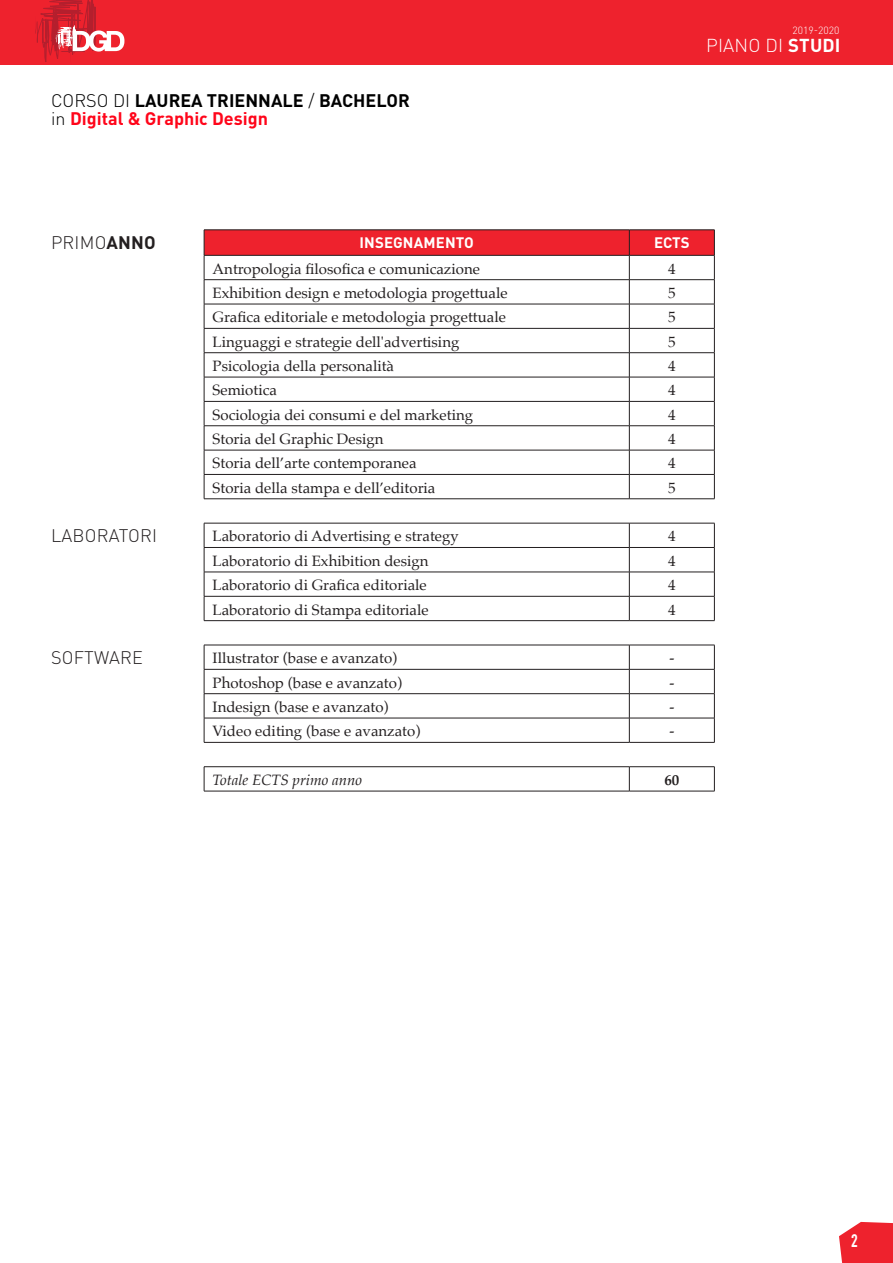
<style>
.page{position:relative;width:893px;height:1263px;background:#fff}
.page>*{position:absolute;margin:0;border:0;box-sizing:border-box;transform-origin:0 0}
.t1{font:300 18.45px "DIN Pro";letter-spacing:.01em;color:#fff}
.t2{font:700 18px/18px "DIN Pro";color:#000}
.t3{font:300 18px "DIN Pro";letter-spacing:.01em;color:#231f20}
.t4{font:700 17.85px "DIN Condensed";color:#fff}
.t5{font:15px "Palatino";color:#231f20}
.t6{font:italic 15px "Palatino";color:#231f20}
.t7{font:700 15px "DIN Pro";letter-spacing:.01em;color:#fff}
.t8{font:700 15px "Palatino";color:#231f20}
.t9{font:300 10.35px "DIN Pro";color:#fff}
.s1{font-weight:300}
.s2{color:#ff051a}
.s3{font-weight:700}
</style>
<div class="page">
<div style="left:0;top:0;width:893px;height:65px;background:#ee222d"></div>
<svg style="left:35px;top:0;width:89px;height:62px"></svg>
<svg style="left:839px;top:1222px;width:54px;height:41px;background:#ef3741"></svg>
<hr style="left:204px;top:766px;width:425px;height:1px;background:#231f20">
<hr style="left:629px;top:766px;width:86px;height:1px;background:#231f20">
<hr style="left:204px;top:791px;width:425px;height:1px;background:#231f20">
<hr style="left:629px;top:791px;width:86px;height:1px;background:#231f20">
<hr style="left:204px;top:523px;width:425px;height:1px;background:#231f20">
<hr style="left:629px;top:523px;width:86px;height:1px;background:#231f20">
<hr style="left:204px;top:547px;width:425px;height:1px;background:#231f20">
<hr style="left:629px;top:547px;width:86px;height:1px;background:#231f20">
<svg style="left:204px;top:767px;width:1px;height:24px"></svg>
<svg style="left:629px;top:767px;width:1px;height:24px"></svg>
<svg style="left:714px;top:767px;width:1px;height:24px"></svg>
<svg style="left:204px;top:230px;width:511px;height:268px"></svg>
<hr style="left:204px;top:572px;width:425px;height:1px;background:#231f20">
<hr style="left:629px;top:572px;width:86px;height:1px;background:#231f20">
<hr style="left:204px;top:596px;width:425px;height:1px;background:#231f20">
<svg style="left:204px;top:523px;width:1px;height:97px"></svg>
<hr style="left:629px;top:596px;width:86px;height:1px;background:#231f20">
<svg style="left:629px;top:523px;width:1px;height:97px"></svg>
<svg style="left:714px;top:523px;width:1px;height:97px"></svg>
<hr style="left:204px;top:620px;width:425px;height:1px;background:#231f20">
<hr style="left:629px;top:620px;width:86px;height:1px;background:#231f20">
<hr style="left:204px;top:645px;width:425px;height:1px;background:#231f20">
<hr style="left:629px;top:645px;width:86px;height:1px;background:#231f20">
<hr style="left:204px;top:669px;width:425px;height:1px;background:#231f20">
<hr style="left:629px;top:669px;width:86px;height:1px;background:#231f20">
<hr style="left:204px;top:693px;width:425px;height:1px;background:#231f20">
<hr style="left:629px;top:693px;width:86px;height:1px;background:#231f20">
<hr style="left:204px;top:718px;width:425px;height:1px;background:#231f20">
<svg style="left:204px;top:645px;width:1px;height:97px"></svg>
<hr style="left:629px;top:718px;width:86px;height:1px;background:#231f20">
<svg style="left:629px;top:645px;width:1px;height:97px"></svg>
<svg style="left:714px;top:645px;width:1px;height:97px"></svg>
<hr style="left:204px;top:742px;width:425px;height:1px;background:#231f20">
<hr style="left:629px;top:742px;width:86px;height:1px;background:#231f20">
<hr style="left:204px;top:498px;width:425px;height:1px;background:#231f20">
<hr style="left:629px;top:498px;width:86px;height:1px;background:#231f20">
<p class="t2" style="left:51px;top:91px;width:360px"><span class="s1">CORSO DI</span> LAUREA TRIENNALE <span class="s1">/</span> BACHELOR <span class="s1">in</span> <span class="s2">Digital &amp; Graphic Design</span></p>
<p class="t9" style="left:793px;top:23px;width:49px">2019-2020</p>
<p class="t1" style="left:706px;top:33px;width:136px">PIANO DI <span class="s3">STUDI</span></p>
<p class="t3" style="left:51px;top:231px;width:106px">PRIMO<span class="s3">ANNO</span></p>
<p class="t7" style="left:359px;top:233px;width:116px">INSEGNAMENTO</p>
<p class="t7" style="left:654px;top:233px;width:37px">ECTS</p>
<p class="t5" style="left:213px;top:256px;width:269px">Antropologia filosofica e comunicazione</p>
<p class="t5" style="left:668px;top:256px;width:9px">4</p>
<p class="t5" style="left:213px;top:280px;width:297px">Exhibition design e metodologia progettuale</p>
<p class="t5" style="left:668px;top:280px;width:9px">5</p>
<p class="t5" style="left:213px;top:305px;width:295px">Grafica editoriale e metodologia progettuale</p>
<p class="t5" style="left:668px;top:305px;width:9px">5</p>
<p class="t5" style="left:213px;top:329px;width:248px">Linguaggi e strategie dell'advertising</p>
<p class="t5" style="left:668px;top:329px;width:9px">5</p>
<p class="t5" style="left:213px;top:353px;width:183px">Psicologia della personalità</p>
<p class="t5" style="left:668px;top:353px;width:9px">4</p>
<p class="t5" style="left:213px;top:378px;width:66px">Semiotica</p>
<p class="t5" style="left:668px;top:378px;width:9px">4</p>
<p class="t5" style="left:213px;top:402px;width:262px">Sociologia dei consumi e del marketing</p>
<p class="t5" style="left:668px;top:402px;width:9px">4</p>
<p class="t5" style="left:213px;top:426px;width:172px">Storia del Graphic Design</p>
<p class="t5" style="left:668px;top:426px;width:9px">4</p>
<p class="t5" style="left:213px;top:451px;width:205px">Storia dell’arte contemporanea</p>
<p class="t5" style="left:668px;top:451px;width:9px">4</p>
<p class="t5" style="left:213px;top:475px;width:224px">Storia della stampa e dell’editoria</p>
<p class="t5" style="left:668px;top:475px;width:9px">5</p>
<p class="t3" style="left:51px;top:523px;width:107px">LABORATORI</p>
<p class="t5" style="left:213px;top:524px;width:248px">Laboratorio di Advertising e strategy</p>
<p class="t5" style="left:668px;top:524px;width:9px">4</p>
<p class="t5" style="left:213px;top:548px;width:217px">Laboratorio di Exhibition design</p>
<p class="t5" style="left:668px;top:548px;width:9px">4</p>
<p class="t5" style="left:213px;top:573px;width:216px">Laboratorio di Grafica editoriale</p>
<p class="t5" style="left:668px;top:573px;width:9px">4</p>
<p class="t5" style="left:213px;top:597px;width:218px">Laboratorio di Stampa editoriale</p>
<p class="t5" style="left:668px;top:597px;width:9px">4</p>
<p class="t3" style="left:51px;top:645px;width:93px">SOFTWARE</p>
<p class="t5" style="left:213px;top:646px;width:186px">Illustrator (base e avanzato)</p>
<p class="t5" style="left:669px;top:646px;width:6px">-</p>
<p class="t5" style="left:213px;top:670px;width:191px">Photoshop (base e avanzato)</p>
<p class="t5" style="left:669px;top:670px;width:6px">-</p>
<p class="t5" style="left:213px;top:694px;width:177px">Indesign (base e avanzato)</p>
<p class="t5" style="left:669px;top:694px;width:6px">-</p>
<p class="t5" style="left:213px;top:719px;width:209px">Video editing (base e avanzato)</p>
<p class="t5" style="left:669px;top:719px;width:6px">-</p>
<p class="t6" style="left:213px;top:767px;width:151px">Totale ECTS primo anno</p>
<p class="t8" style="left:664px;top:767px;width:16px">60</p>
<p class="t4" style="left:851px;top:1230px;width:8px">2</p>
</div>
